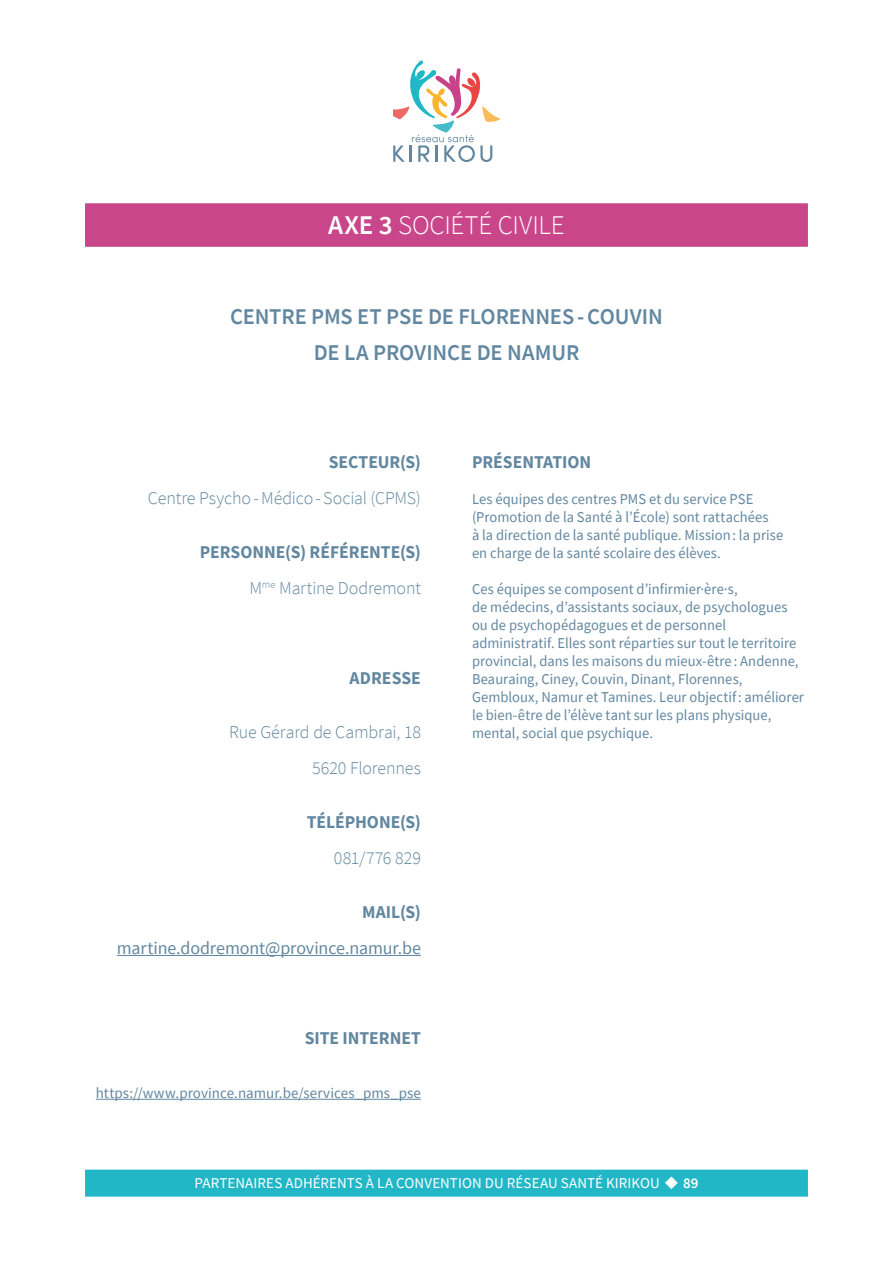
<style>
.page{position:relative;width:893px;height:1263px;background:#fff}
.page>*{position:absolute;margin:0;border:0;box-sizing:border-box;transform-origin:0 0}
.t1{font:300 27px "Source Sans Pro";letter-spacing:-.005em;color:#fff}
.t2{font:600 22.5px/36px "Source Sans Pro";letter-spacing:-.005em;color:#6287a0;text-align:center}
.t3{font:700 18px/36px "Source Sans Pro";color:#6287a0;text-align:right}
.t4{font:300 18px/36px "Source Sans Pro";letter-spacing:-.005em;color:#6287a0;text-align:right}
.t5{font:18px "Source Sans Pro";letter-spacing:-.005em;color:#6287a0}
.t6{font:15px/18px "Source Sans Pro";color:#6287a0}
.t7{font:15px "Source Sans Pro";letter-spacing:.005em;color:#fff}
.s1{font-weight:600}
.s2{font-weight:300}
</style>
<div class="page">
<div style="left:85px;top:203px;width:723px;height:44px;background:#c9468a"></div>
<div style="left:85px;top:1170px;width:723px;height:27px;background:#22b7c7"></div>
<hr style="left:117px;top:955px;width:304px;height:1px;background:#6287a0">
<hr style="left:96px;top:1099px;width:325px;height:1px;background:#6287a0">
<svg style="left:393px;top:61px;width:107px;height:101px"></svg>
<h1 class="t1" style="left:328px;top:208px;width:238px"><span class="s1">AXE 3</span> SOCIÉTÉ CIVILE</h1>
<h2 class="t2" style="left:230px;top:298px;width:434px">CENTRE PMS ET PSE DE FLORENNES-COUVIN<br>DE LA PROVINCE DE NAMUR</h2>
<p class="t3" style="left:329px;top:444px;width:94px">SECTEUR(S)</p>
<p class="t4" style="left:148px;top:480px;width:275px">Centre Psycho-Médico-Social (CPMS)</p>
<p class="t3" style="left:200px;top:534px;width:223px">PERSONNE(S) RÉFÉRENTE(S)<br><span class="s2">M</span><sup>me</sup> <span class="s2">Martine Dodremont</span></p>
<p class="t3" style="left:350px;top:660px;width:73px">ADRESSE</p>
<p class="t4" style="left:229px;top:714px;width:193px">Rue Gérard de Cambrai, 18<br>5620 Florennes</p>
<p class="t3" style="left:307px;top:804px;width:116px">TÉLÉPHONE(S)</p>
<p class="t4" style="left:334px;top:840px;width:88px">081/776 829</p>
<p class="t3" style="left:362px;top:894px;width:60px">MAIL(S)</p>
<p class="t5" style="left:117px;top:937px;width:306px">martine.dodremont@province.namur.be</p>
<p class="t3" style="left:305px;top:1020px;width:118px">SITE INTERNET</p>
<p class="t6" style="left:96px;top:1084px;width:327px">https://www.province.namur.be/services_pms_pse</p>
<p class="t3" style="left:472px;top:444px;width:121px">PRÉSENTATION</p>
<p class="t6" style="left:472px;top:490px;width:313px">Les équipes des centres PMS et du service PSE (Promotion de la Santé à l’École) sont rattachées<br>à la direction de la santé publique. Mission: la prise en charge de la santé scolaire des élèves.</p>
<p class="t6" style="left:472px;top:580px;width:333px">Ces équipes se composent d’infirmier·ère·s,<br>de médecins, d’assistants sociaux, de psychologues ou de psychopédagogues et de personnel administratif. Elles sont réparties sur tout le territoire provincial, dans les maisons du mieux-être : Andenne, Beauraing, Ciney, Couvin, Dinant, Florennes, Gembloux, Namur et Tamines. Leur objectif: améliorer le bien-être de l’élève tant sur les plans physique, mental, social que psychique.</p>
<p class="t7" style="left:194px;top:1173px;width:506px">PARTENAIRES ADHÉRENTS À LA CONVENTION DU RÉSEAU SANTÉ KIRIKOU ◆ <span class="s1">89</span></p>
</div>
